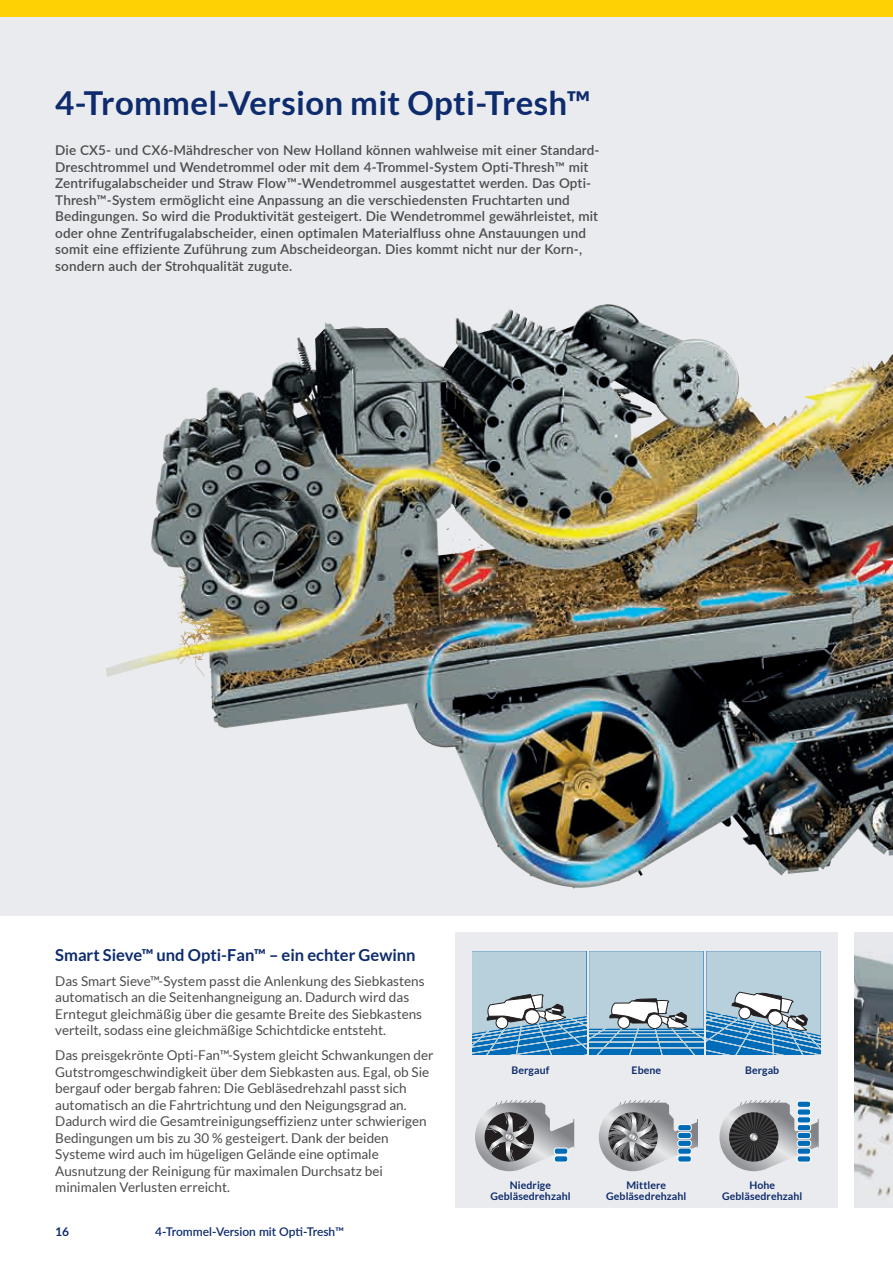
<style>
.page{position:relative;width:893px;height:1263px;background:#fff}
.page>*{position:absolute;margin:0;border:0;box-sizing:border-box;transform-origin:0 0}
.t1{font:700 33px "Lato";letter-spacing:.01em;color:#0d2b6d}
.t2{font:700 16.5px "Lato";color:#0d2b6d}
.t3{font:13.5px/16.5px "Lato";color:#4b4c4d}
.t4{font:600 13.5px/16.5px "Lato";letter-spacing:.01em;color:#4b4c4d}
.t5{font:600 12px "Lato";color:#0d2b6d}
.t6{font:700 12px "Lato";color:#0d2b6d}
.t7{font:700 10.5px/11.2px "Lato";letter-spacing:.01em;color:#0d2b6d;text-align:center}
</style>
<div class="page">
<div style="left:0;top:0;width:893px;height:17px;background:#fed105"></div>
<img style="left:0;top:17px;width:893px;height:898px">
<img style="left:170px;top:305px;width:431px;height:130px">
<div style="left:455px;top:932px;width:383px;height:276px;background:#eaebee"></div>
<svg style="left:472px;top:951px;width:349px;height:104px;background:#95b8cf"></svg>
<svg style="left:475px;top:1100px;width:99px;height:71px"></svg>
<svg style="left:719px;top:1100px;width:100px;height:71px"></svg>
<svg style="left:599px;top:1100px;width:99px;height:71px"></svg>
<div style="left:797px;top:1156px;width:14px;height:6px;background:#006bb6;border-radius:2px"></div>
<div style="left:797px;top:1155px;width:14px;height:7px;border:1px solid #fff;border-radius:2px"></div>
<div style="left:797px;top:1148px;width:14px;height:6px;background:#006bb6;border-radius:2px"></div>
<div style="left:797px;top:1147px;width:14px;height:8px;border:1px solid #fff;border-radius:2px"></div>
<div style="left:797px;top:1140px;width:14px;height:6px;background:#006bb6;border-radius:2px"></div>
<div style="left:797px;top:1140px;width:14px;height:7px;border:1px solid #fff;border-radius:2px"></div>
<div style="left:797px;top:1132px;width:14px;height:6px;background:#006bb6;border-radius:2px"></div>
<div style="left:797px;top:1132px;width:14px;height:7px;border:1px solid #fff;border-radius:2px"></div>
<div style="left:797px;top:1124px;width:14px;height:7px;background:#006bb6;border-radius:2px"></div>
<div style="left:797px;top:1124px;width:14px;height:7px;border:1px solid #fff;border-radius:2px"></div>
<div style="left:678px;top:1156px;width:13px;height:6px;background:#006bb6;border-radius:2px"></div>
<div style="left:677px;top:1155px;width:15px;height:7px;border:1px solid #fff;border-radius:2px"></div>
<div style="left:678px;top:1148px;width:13px;height:6px;background:#006bb6;border-radius:2px"></div>
<div style="left:677px;top:1147px;width:15px;height:8px;border:1px solid #fff;border-radius:2px"></div>
<div style="left:678px;top:1140px;width:13px;height:6px;background:#006bb6;border-radius:2px"></div>
<div style="left:677px;top:1140px;width:15px;height:7px;border:1px solid #fff;border-radius:2px"></div>
<div style="left:554px;top:1156px;width:14px;height:6px;background:#006bb6;border-radius:2px"></div>
<div style="left:554px;top:1155px;width:14px;height:7px;border:1px solid #fff;border-radius:2px"></div>
<div style="left:554px;top:1148px;width:14px;height:6px;background:#006bb6;border-radius:2px"></div>
<div style="left:554px;top:1147px;width:14px;height:8px;border:1px solid #fff;border-radius:2px"></div>
<div style="left:678px;top:1132px;width:13px;height:6px;background:#006bb6;border-radius:2px"></div>
<div style="left:677px;top:1132px;width:15px;height:7px;border:1px solid #fff;border-radius:2px"></div>
<div style="left:678px;top:1124px;width:13px;height:7px;background:#006bb6;border-radius:2px"></div>
<div style="left:677px;top:1124px;width:15px;height:7px;border:1px solid #fff;border-radius:2px"></div>
<div style="left:797px;top:1117px;width:14px;height:6px;background:#006bb6;border-radius:2px"></div>
<div style="left:797px;top:1116px;width:14px;height:7px;border:1px solid #fff;border-radius:2px"></div>
<div style="left:797px;top:1109px;width:14px;height:6px;background:#006bb6;border-radius:2px"></div>
<div style="left:797px;top:1108px;width:14px;height:8px;border:1px solid #fff;border-radius:2px"></div>
<div style="left:797px;top:1101px;width:14px;height:6px;background:#006bb6;border-radius:2px"></div>
<div style="left:797px;top:1101px;width:14px;height:7px;border:1px solid #fff;border-radius:2px"></div>
<img style="left:855px;top:932px;width:38px;height:276px">
<h1 class="t1" style="left:55px;top:84px;width:536px">4-Trommel-Version mit Opti-Tresh™</h1>
<p class="t4" style="left:55px;top:142px;width:546px">Die CX5- und CX6-Mähdrescher von New Holland können wahlweise mit einer Standard-Dreschtrommel und Wendetrommel oder mit dem 4-Trommel-System Opti-Thresh™ mit Zentrifugalabscheider und Straw Flow™-Wendetrommel ausgestattet werden. Das Opti-Thresh™-System ermöglicht eine Anpassung an die verschiedensten Fruchtarten und Bedingungen. So wird die Produktivität gesteigert. Die Wendetrommel gewährleistet, mit oder ohne Zentrifugalabscheider, einen optimalen Materialfluss ohne Anstauungen und somit eine effiziente Zuführung zum Abscheideorgan. Dies kommt nicht nur der Korn-, sondern auch der Strohqualität zugute.</p>
<p class="t2" style="left:55px;top:945px;width:362px">Smart Sieve™ und Opti-Fan™ – ein echter Gewinn</p>
<p class="t3" style="left:55px;top:973px;width:371px">Das Smart Sieve™-System passt die Anlenkung des Siebkastens automatisch an die Seitenhangneigung an. Dadurch wird das Erntegut gleichmäßig über die gesamte Breite des Siebkastens verteilt, sodass eine gleichmäßige Schichtdicke entsteht.</p>
<p class="t3" style="left:55px;top:1047px;width:380px">Das preisgekrönte Opti-Fan™-System gleicht Schwankungen der Gutstromgeschwindigkeit über dem Siebkasten aus. Egal, ob Sie bergauf oder bergab fahren: Die Gebläsedrehzahl passt sich automatisch an die Fahrtrichtung und den Neigungsgrad an.<br>Dadurch wird die Gesamtreinigungseffizienz unter schwierigen Bedingungen um bis zu 30 % gesteigert. Dank der beiden Systeme wird auch im hügeligen Gelände eine optimale Ausnutzung der Reinigung für maximalen Durchsatz bei minimalen Verlusten erreicht.</p>
<p class="t6" style="left:55px;top:1224px;width:15px">16</p>
<p class="t5" style="left:155px;top:1223px;width:190px">4-Trommel-Version mit Opti-Tresh™</p>
<p class="t7" style="left:511px;top:1064px;width:39px">Bergauf</p>
<p class="t7" style="left:632px;top:1064px;width:31px">Ebene</p>
<p class="t7" style="left:745px;top:1064px;width:36px">Bergab</p>
<p class="t7" style="left:490px;top:1179px;width:82px">Niedrige<br>Gebläsedrehzahl</p>
<p class="t7" style="left:606px;top:1179px;width:82px">Mittlere<br>Gebläsedrehzahl</p>
<p class="t7" style="left:722px;top:1179px;width:82px">Hohe<br>Gebläsedrehzahl</p>
</div>
